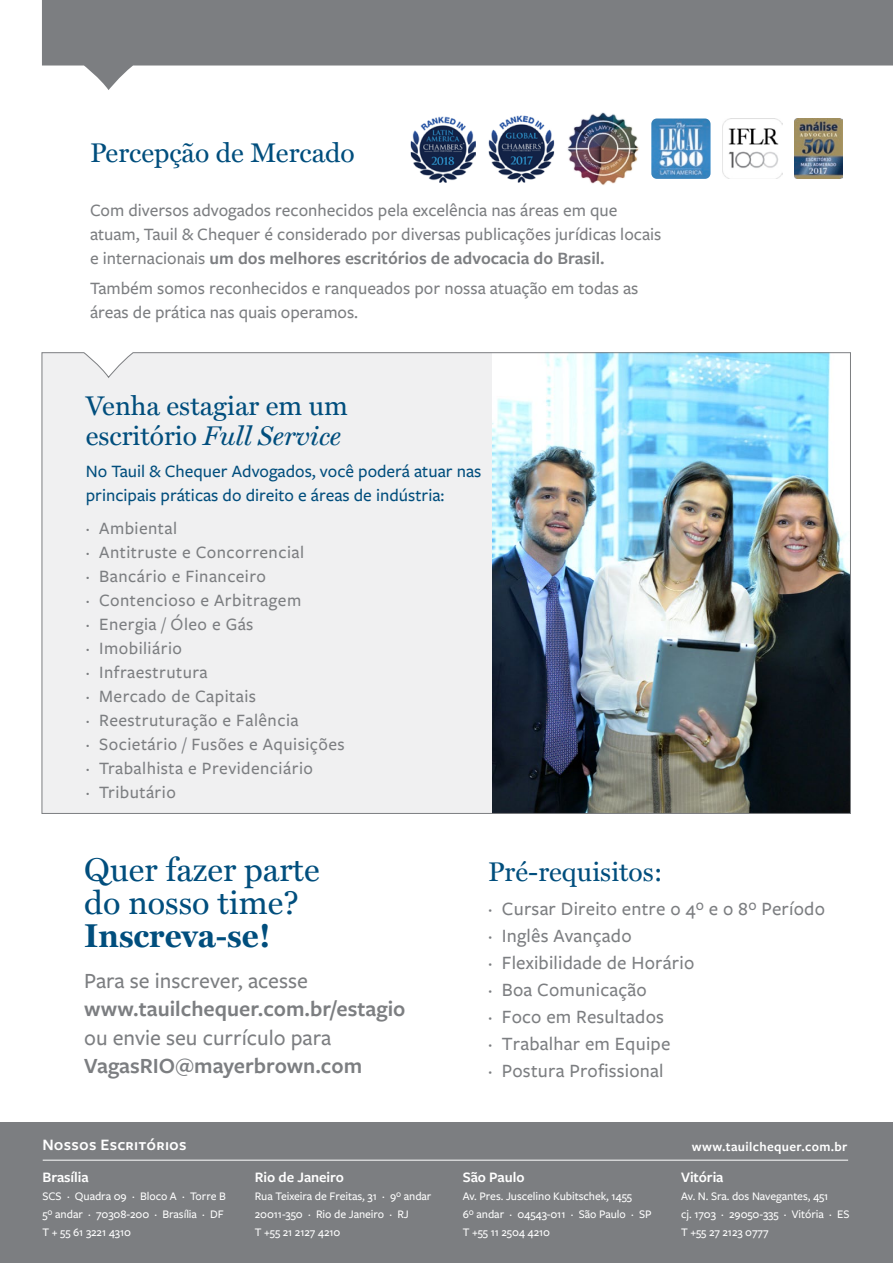
<style>
.page{position:relative;width:893px;height:1263px;background:#fff}
.page>*{position:absolute;margin:0;border:0;box-sizing:border-box;transform-origin:0 0}
.t1{font:33px/33px "Miller Text";color:#014e7d}
.t2{font:700 33px "Miller Text";color:#014e7d}
.t3{font:27px/30px "Miller Text";color:#014e7d}
.t4{font:600 22.5px "Freight Sans Pro";color:#7c7e81}
.t5{font:500 22.5px "Freight Sans Pro";color:#7c7e81}
.t6{font:500 19.5px/27px "Freight Sans Pro";letter-spacing:.01em;color:#7c7e81}
.t7{font:500 18px/24px "Freight Sans Pro";color:#7c7e81}
.t8{font:500 18px/24px "Freight Sans Pro";letter-spacing:.025em;color:#7c7e81}
.t9{font:500 18px/24px "Freight Sans Pro";color:#014e7d}
.t10{font:600 16.5px "Freight Sans Pro";letter-spacing:.01em;color:#fff}
.t11{font:600 15px "Freight Sans Pro";letter-spacing:-.005em;color:#fff}
.t12{font:600 13.5px "Freight Sans Pro";letter-spacing:.025em;color:#fff}
.t13{font:500 12px/18px "Freight Sans Pro";letter-spacing:-.005em;color:#fff}
.s1{font-weight:600}
.s2{font-style:italic}
</style>
<div class="page">
<div style="left:0;top:1122px;width:893px;height:141px;background:#7c7e81"></div>
<img style="left:41px;top:352px;width:810px;height:462px">
<hr style="left:43px;top:1160px;width:805px;height:1px;background:#fff">
<svg style="left:42px;top:0;width:851px;height:90px;fill:#7c7e81"></svg>
<img style="left:411px;top:116px;width:65px;height:67px">
<img style="left:488px;top:115px;width:67px;height:68px">
<img style="left:722px;top:118px;width:61px;height:61px">
<img style="left:651px;top:118px;width:59px;height:61px">
<img style="left:567px;top:112px;width:72px;height:73px">
<img style="left:794px;top:118px;width:48px;height:61px">
<h2 class="t3" style="left:90px;top:138px;width:266px">Percepção de Mercado</h2>
<h3 class="t7" style="left:90px;top:197px;width:573px">Com diversos advogados reconhecidos pela excelência nas áreas em que atuam, Tauil &amp; Chequer é considerado por diversas publicações jurídicas locais e internacionais <span class="s1">um dos melhores escritórios de advocacia do Brasil.</span></h3>
<h3 class="t7" style="left:90px;top:275px;width:550px">Também somos reconhecidos e ranqueados por nossa atuação em todas as áreas de prática nas quais operamos.</h3>
<h2 class="t3" style="left:86px;top:390px;width:264px">Venha estagiar em um escritório <span class="s2">Full Service</span></h2>
<h3 class="t9" style="left:86px;top:458px;width:397px">No Tauil &amp; Chequer Advogados, você poderá atuar nas principais práticas do direito e áreas de indústria:</h3>
<p class="t8" style="left:86px;top:516px;width:260px">· Ambiental<br>· Antitruste e Concorrencial<br>· Bancário e Financeiro<br>· Contencioso e Arbitragem<br>· Energia / Óleo e Gás<br>· Imobiliário<br>· Infraestrutura<br>· Mercado de Capitais<br>· Reestruturação e Falência<br>· Societário / Fusões e Aquisições · Trabalhista e Previdenciário<br>· Tributário</p>
<h1 class="t1" style="left:84px;top:853px;width:237px">Quer fazer parte do nosso time?</h1>
<h1 class="t2" style="left:84px;top:916px;width:188px">Inscreva-se!</h1>
<h3 class="t5" style="left:84px;top:965px;width:225px">Para se inscrever, acesse</h3>
<h3 class="t4" style="left:84px;top:994px;width:323px">www.tauilchequer.com.br/estagio</h3>
<h3 class="t5" style="left:84px;top:1022px;width:249px">ou envie seu currículo para</h3>
<h3 class="t4" style="left:84px;top:1051px;width:279px">VagasRIO@mayerbrown.com</h3>
<h2 class="t3" style="left:488px;top:856px;width:176px">Pré-requisitos:</h2>
<h3 class="t6" style="left:488px;top:894px;width:338px">· Cursar Direito entre o 4º e o 8º Período · Inglês Avançado<br>· Flexibilidade de Horário<br>· Boa Comunicação<br>· Foco em Resultados<br>· Trabalhar em Equipe<br>· Postura Profissional</h3>
<h3 class="t10" style="left:42px;top:1133px;width:146px">Nossos Escritórios</h3>
<p class="t12" style="left:692px;top:1137px;width:157px">www.tauilchequer.com.br</p>
<p class="t11" style="left:43px;top:1167px;width:48px">Brasília</p>
<p class="t13" style="left:43px;top:1187px;width:185px">SCS · Quadra 09 · Bloco A · Torre B<br>5º andar · 70308-200 · Brasília · DF<br>T + 55 61 3221 4310</p>
<p class="t11" style="left:255px;top:1167px;width:91px">Rio de Janeiro</p>
<p class="t13" style="left:255px;top:1187px;width:178px">Rua Teixeira de Freitas, 31 · 9º andar<br>20011-350 · Rio de Janeiro · RJ<br>T +55 21 2127 4210</p>
<p class="t11" style="left:463px;top:1167px;width:63px">São Paulo</p>
<p class="t13" style="left:463px;top:1187px;width:190px">Av. Pres. Juscelino Kubitschek, 1455<br>6º andar · 04543-011 · São Paulo · SP<br>T +55 11 2504 4210</p>
<p class="t11" style="left:681px;top:1167px;width:44px">Vitória</p>
<p class="t13" style="left:681px;top:1187px;width:170px">Av. N. Sra. dos Navegantes, 451<br>cj. 1703 · 29050-335 · Vitória · ES<br>T +55 27 2123 0777</p>
</div>
